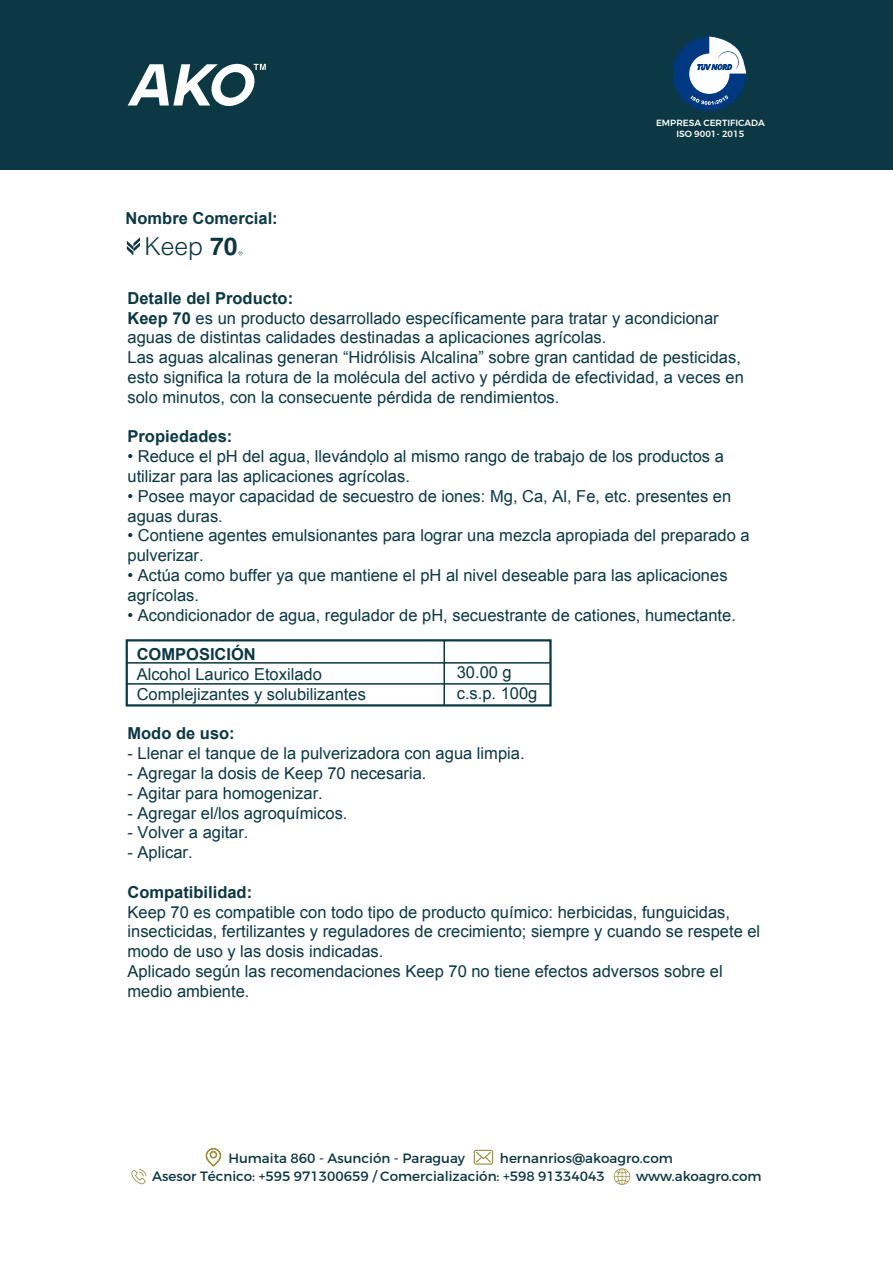
<style>
.page{position:relative;width:893px;height:1263px;background:#fff}
.page>*{position:absolute;margin:0;border:0;box-sizing:border-box;transform-origin:0 0}
.t1{font:300 24.6px "Helvetica LT Std";color:#0c3540}
.t2{font:16.5px/19.8px "Arial";color:#0b3843}
.t3{font:700 16.5px "Arial";color:#0b3843}
.t4{font:16.5px "Arial";color:#231f20}
.t5{font:13.5px "Montserrat";color:#0c3540}
.t6{font:500 9px/10.8px "Montserrat";color:#fff;text-align:center}
.s1{font-weight:700}
</style>
<div class="page">
<div style="left:0;top:0;width:893px;height:170px;background:#0b3843"></div>
<svg style="left:128px;top:63px;width:138px;height:43px"></svg>
<svg style="left:671px;top:35px;width:77px;height:77px"></svg>
<div style="left:126px;top:639px;width:426px;height:67px;border:2px solid #0b3843"></div>
<hr style="left:443px;top:640px;width:2px;height:65px;background:#0b3843">
<hr style="left:127px;top:662px;width:423px;height:2px;background:#0b3843">
<hr style="left:127px;top:683px;width:423px;height:2px;background:#0b3843">
<svg style="left:238px;top:251px;width:5px;height:4px"></svg>
<svg style="left:127px;top:237px;width:13px;height:18px"></svg>
<svg style="left:131px;top:1169px;width:15px;height:15px"></svg>
<svg style="left:614px;top:1168px;width:16px;height:17px"></svg>
<svg style="left:205px;top:1148px;width:16px;height:19px"></svg>
<svg style="left:474px;top:1150px;width:19px;height:15px"></svg>
<p class="t3" style="left:126px;top:207px;width:154px">Nombre Comercial:</p>
<h1 class="t1" style="left:144px;top:231px;width:95px">Keep <span class="s1">70</span></h1>
<p class="t6" style="left:656px;top:118px;width:110px">EMPRESA CERTIFICADA<br>ISO 9001- 2015</p>
<p class="t2" style="left:128px;top:288px;width:618px"><span class="s1">Detalle del Producto:<br>Keep 70</span> es un producto desarrollado específicamente para tratar y acondicionar aguas de distintas calidades destinadas a aplicaciones agrícolas.<br>Las aguas alcalinas generan “Hidrólisis Alcalina” sobre gran cantidad de pesticidas, esto significa la rotura de la molécula del activo y pérdida de efectividad, a veces en solo minutos, con la consecuente pérdida de rendimientos.</p>
<p class="t3" style="left:128px;top:425px;width:106px">Propiedades:</p>
<p class="t2" style="left:128px;top:447px;width:598px">• Reduce el pH del agua, llevándolo al mismo rango de trabajo de los productos a utilizar para las aplicaciones agrícolas.</p>
<p class="t2" style="left:128px;top:486px;width:605px">• Posee mayor capacidad de secuestro de iones: Mg, Ca, Al, Fe, etc. presentes en aguas duras.</p>
<p class="t2" style="left:128px;top:526px;width:624px">• Contiene agentes emulsionantes para lograr una mezcla apropiada del preparado a pulverizar.</p>
<p class="t2" style="left:128px;top:565px;width:602px">• Actúa como buffer ya que mantiene el pH al nivel deseable para las aplicaciones agrícolas.</p>
<p class="t2" style="left:128px;top:605px;width:610px">• Acondicionador de agua, regulador de pH, secuestrante de cationes, humectante.</p>
<p class="t3" style="left:137px;top:643px;width:121px">COMPOSICIÓN</p>
<p class="t2" style="left:137px;top:664px;width:231px">Alcohol Laurico Etoxilado<br>Complejizantes y solubilizantes</p>
<p class="t3" style="left:128px;top:722px;width:109px">Modo de uso:</p>
<p class="t2" style="left:128px;top:744px;width:399px">- Llenar el tanque de la pulverizadora con agua limpia.</p>
<p class="t2" style="left:128px;top:763px;width:300px">- Agregar la dosis de Keep 70 necesaria.</p>
<p class="t2" style="left:128px;top:783px;width:197px">- Agitar para homogenizar.</p>
<p class="t2" style="left:128px;top:803px;width:222px">- Agregar el/los agroquímicos.</p>
<p class="t2" style="left:128px;top:823px;width:123px">- Volver a agitar.</p>
<p class="t2" style="left:128px;top:843px;width:67px">- Aplicar.</p>
<p class="t3" style="left:128px;top:881px;width:126px">Compatibilidad:</p>
<p class="t2" style="left:128px;top:902px;width:634px">Keep 70 es compatible con todo tipo de producto químico: herbicidas, funguicidas, insecticidas, fertilizantes y reguladores de crecimiento; siempre y cuando se respete el modo de uso y las dosis indicadas.<br>Aplicado según las recomendaciones Keep 70 no tiene efectos adversos sobre el medio ambiente.</p>
<p class="t4" style="left:369px;top:449px;width:6px">.</p>
<p class="t2" style="left:457px;top:662px;width:82px;line-height:20.7px">30.00 g c.s.p. 100g</p>
<p class="t5" style="left:228px;top:1150px;width:238px">Humaita 860 - Asunción - Paraguay</p>
<p class="t5" style="left:500px;top:1150px;width:174px">hernanrios@akoagro.com</p>
<p class="t5" style="left:152px;top:1167px;width:454px">Asesor Técnico: +595 971300659 / Comercialización: +598 91334043</p>
<p class="t5" style="left:636px;top:1167px;width:127px">www.akoagro.com</p>
</div>
